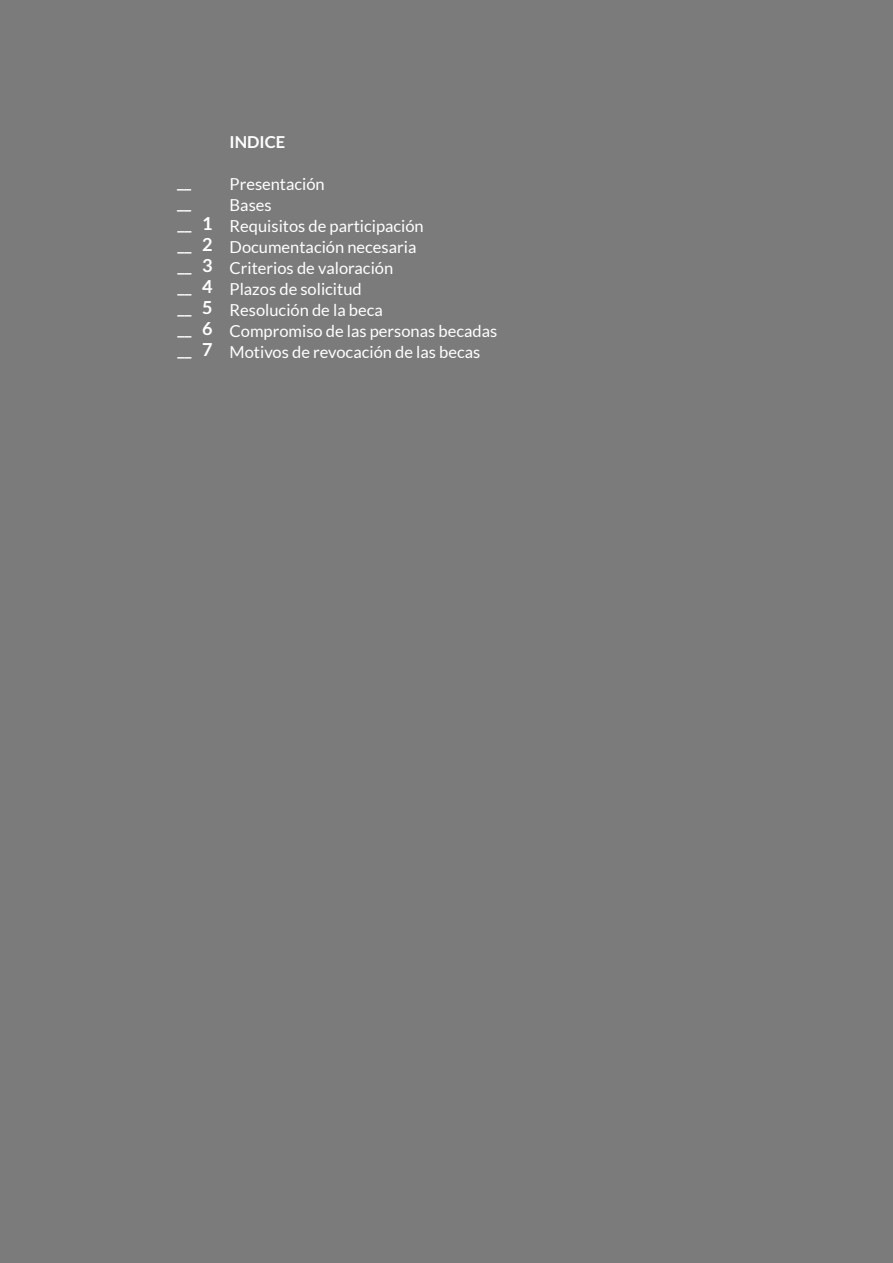
<style>
.page{position:relative;width:893px;height:1263px;background:#7c7b7b}
.page>*{position:absolute;margin:0;border:0;box-sizing:border-box;transform-origin:0 0}
.t1{font:700 18px/21px "Lato";color:#fff;text-align:justify}
.t2{font:16.5px/21px "Lato";color:#fff}
.t3{font:700 16.5px "Lato";color:#fff}
.s1{color:#7c7b7b}
</style>
<div class="page">
<p class="t1" style="left:177px;top:171px;width:37px">__ <span class="s1">. </span>__ <span class="s1">. </span>__ 1 __ 2 __ 3 __ 4 __ 5 __ 6 __ 7</p>
<p class="t3" style="left:230px;top:133px;width:57px">INDICE</p>
<p class="t2" style="left:230px;top:174px;width:269px">Presentación<br>Bases<br>Requisitos de participación<br>Documentación necesaria<br>Criterios de valoración<br>Plazos de solicitud<br>Resolución de la beca<br>Compromiso de las personas becadas<br>Motivos de revocación de las becas</p>
</div>
